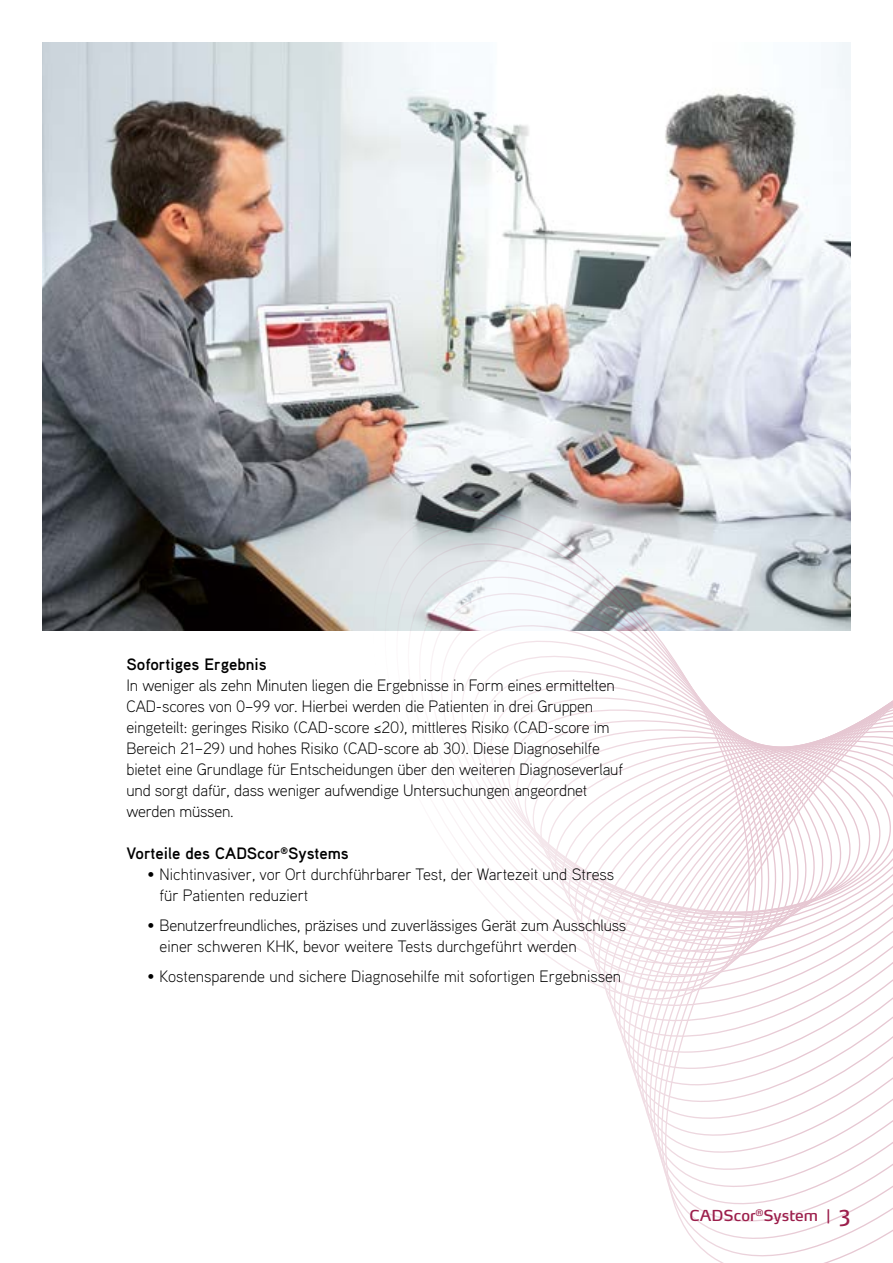
<style>
.page{position:relative;width:893px;height:1263px;background:#fff}
.page>*{position:absolute;margin:0;border:0;box-sizing:border-box;transform-origin:0 0}
.t1{font:300 16.5px/21px "Aaux Pro";letter-spacing:-.01em;color:#000}
.t2{font:700 16.5px "Aaux Pro";color:#000}
.t3{font:15px "Max Pro";color:#9c1e4b}
.s1{font-size:21px}
</style>
<div class="page">
<img style="left:43px;top:43px;width:807px;height:587px">
<svg style="left:681px;top:595px;width:212px;height:646px"></svg>
<svg style="left:674px;top:604px;width:219px;height:618px"></svg>
<svg style="left:668px;top:614px;width:225px;height:590px"></svg>
<svg style="left:663px;top:623px;width:230px;height:563px"></svg>
<svg style="left:657px;top:632px;width:236px;height:536px"></svg>
<svg style="left:652px;top:642px;width:241px;height:507px"></svg>
<svg style="left:646px;top:651px;width:247px;height:480px"></svg>
<svg style="left:641px;top:661px;width:252px;height:452px"></svg>
<svg style="left:635px;top:670px;width:258px;height:424px"></svg>
<svg style="left:629px;top:680px;width:264px;height:396px"></svg>
<svg style="left:622px;top:689px;width:271px;height:369px"></svg>
<svg style="left:618px;top:698px;width:275px;height:341px"></svg>
<svg style="left:772px;top:708px;width:121px;height:313px"></svg>
<svg style="left:868px;top:706px;width:8px;height:222px"></svg>
<svg style="left:846px;top:672px;width:8px;height:263px"></svg>
<svg style="left:831px;top:638px;width:8px;height:313px"></svg>
<svg style="left:809px;top:585px;width:8px;height:392px"></svg>
<svg style="left:373px;top:509px;width:399px;height:519px"></svg>
<p class="t2" style="left:126px;top:654px;width:142px">Sofortiges Ergebnis</p>
<p class="t1" style="left:126px;top:674px;width:498px">In weniger als zehn Minuten liegen die Ergebnisse in Form eines ermittelten CAD-scores von 0–99 vor. Hierbei werden die Patienten in drei Gruppen -eingeteilt: geringes Risiko (CAD-score ≤20), mittleres Risiko (CAD-score im Bereich 21–29) und hohes Risiko (CAD-score ab 30). Diese Diagnosehilfe bietet eine Grundlage für Entscheidungen über den weiteren Diagnoseverlauf und sorgt dafür, dass weniger aufwendige Untersuchungen angeordnet werden müssen.</p>
<p class="t2" style="left:126px;top:843px;width:224px">Vorteile des CADScor<sup>®</sup>Systems</p>
<p class="t1" style="left:160px;top:863px;width:456px;text-indent:-12px">• Nichtinvasiver, vor Ort durchführbarer Test, der Wartezeit und Stress für Patienten reduziert</p>
<p class="t1" style="left:160px;top:914px;width:468px;text-indent:-12px">• Benutzerfreundliches, präzises und zuverlässiges Gerät zum Ausschluss einer schweren KHK, bevor weitere Tests durchgeführt werden</p>
<p class="t1" style="left:148px;top:965px;width:475px">• Kostensparende und sichere Diagnosehilfe mit sofortigen Ergebnissen</p>
<p class="t3" style="left:690px;top:1202px;width:162px">CADScor<sup>®</sup>System | <span class="s1">3</span></p>
</div>
